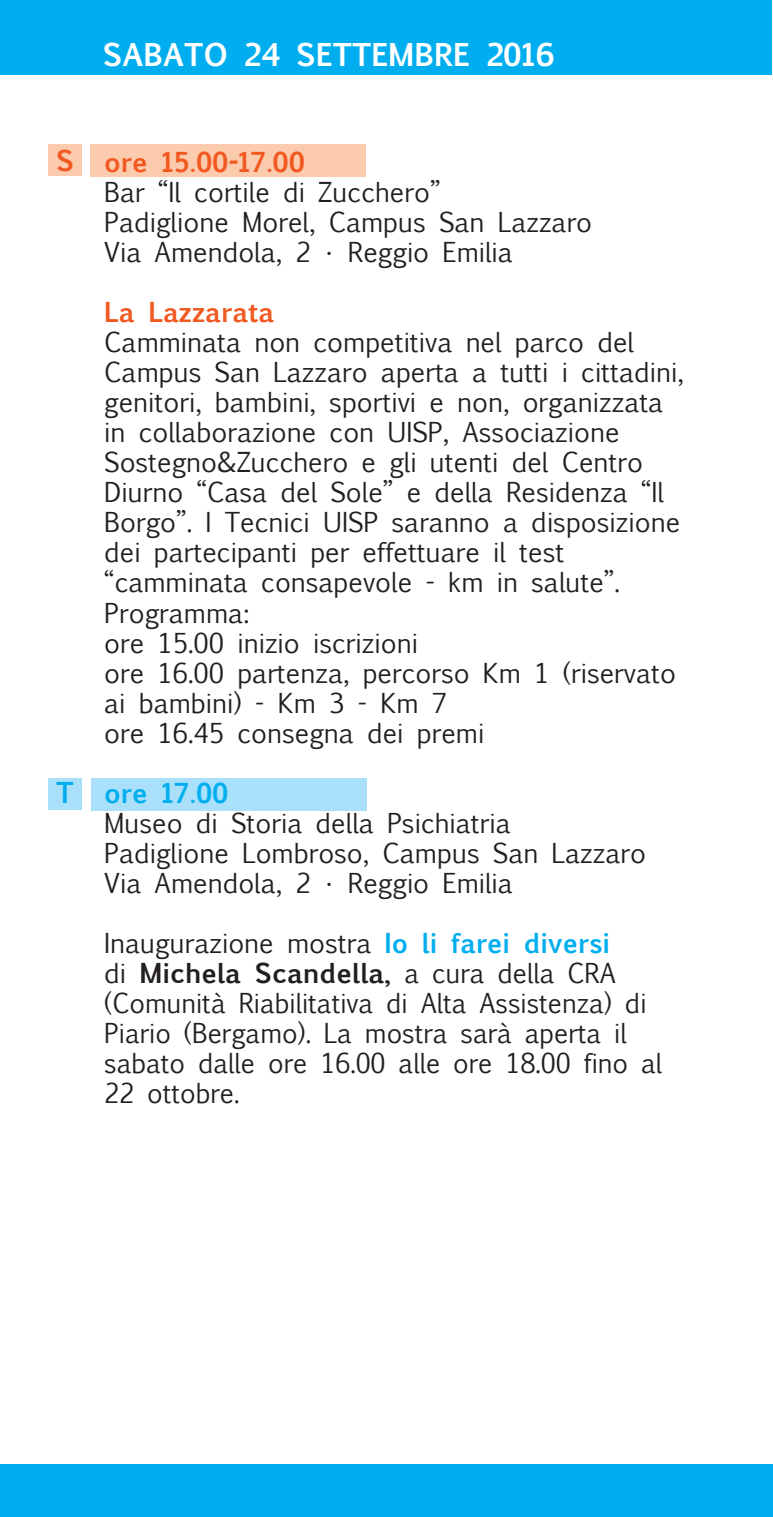
<style>
.page{position:relative;width:773px;height:1517px;background:#fff}
.page>*{position:absolute;margin:0;border:0;box-sizing:border-box;transform-origin:0 0}
.t1{font:700 30px "Euphemia UCAS";color:#fff}
.t2{font:700 27.5px "Euphemia UCAS";color:#f15921}
.t3{font:700 27.5px "Euphemia UCAS";color:#00aeef}
.t4{font:26.25px/30px "Euphemia UCAS";color:#231f20}
.t5{font:700 26.25px "Euphemia UCAS";color:#f15921}
.t6{font:700 26.25px "Euphemia UCAS";color:#00aeef}
.s1{font-weight:700;color:#00aeef}
.s2{font-weight:700}
</style>
<div class="page">
<div style="left:90px;top:144px;width:275px;height:32px;background:#fccaac"></div>
<div style="left:49px;top:144px;width:33px;height:31px;background:#fccaac"></div>
<div style="left:91px;top:778px;width:275px;height:32px;background:#aae0f9"></div>
<div style="left:49px;top:778px;width:33px;height:32px;background:#aae0f9"></div>
<div style="left:0;top:0;width:771px;height:74px;background:#00aeef"></div>
<div style="left:0;top:1464px;width:772px;height:53px;background:#00aeef"></div>
<p class="t1" style="left:103px;top:32px;width:454px">SABATO 24 SETTEMBRE 2016</p>
<p class="t2" style="left:56px;top:139px;width:19px">S</p>
<p class="t3" style="left:56px;top:772px;width:19px">T</p>
<p class="t5" style="left:104px;top:143px;width:202px">ore 15.00-17.00</p>
<p class="t4" style="left:104px;top:177px;width:489px">Bar “Il cortile di Zucchero”<br>Padiglione Morel, Campus San Lazzaro<br>Via Amendola, 2 • Reggio Emilia</p>
<p class="t5" style="left:104px;top:293px;width:171px">La Lazzarata</p>
<p class="t4" style="left:104px;top:327px;width:581px">Camminata non competitiva nel parco del Campus San Lazzaro aperta a tutti i cittadini, genitori, bambini, sportivi e non, organizzata in collaborazione con UISP, Associazione Sostegno&amp;Zucchero e gli utenti del Centro Diurno “Casa del Sole” e della Residenza “Il Borgo”. I Tecnici UISP saranno a disposizione dei partecipanti per effettuare il test “camminata consapevole - km in salute”.<br>Programma:<br>ore 15.00 inizio iscrizioni<br>ore 16.00 partenza, percorso Km 1 (riservato ai bambini) - Km 3 - Km 7<br>ore 16.45 consegna dei premi</p>
<p class="t6" style="left:104px;top:773px;width:126px">ore 17.00</p>
<p class="t4" style="left:104px;top:807px;width:543px">Museo di Storia della Psichiatria<br>Padiglione Lombroso, Campus San Lazzaro<br>Via Amendola, 2 • Reggio Emilia</p>
<p class="t4" style="left:104px;top:927px;width:559px">Inaugurazione mostra <span class="s1">Io li farei diversi<br></span>di <span class="s2">Michela Scandella,</span> a cura della CRA (Comunità Riabilitativa di Alta Assistenza) di Piario (Bergamo). La mostra sarà aperta il sabato dalle ore 16.00 alle ore 18.00 fino al 22 ottobre.</p>
</div>
